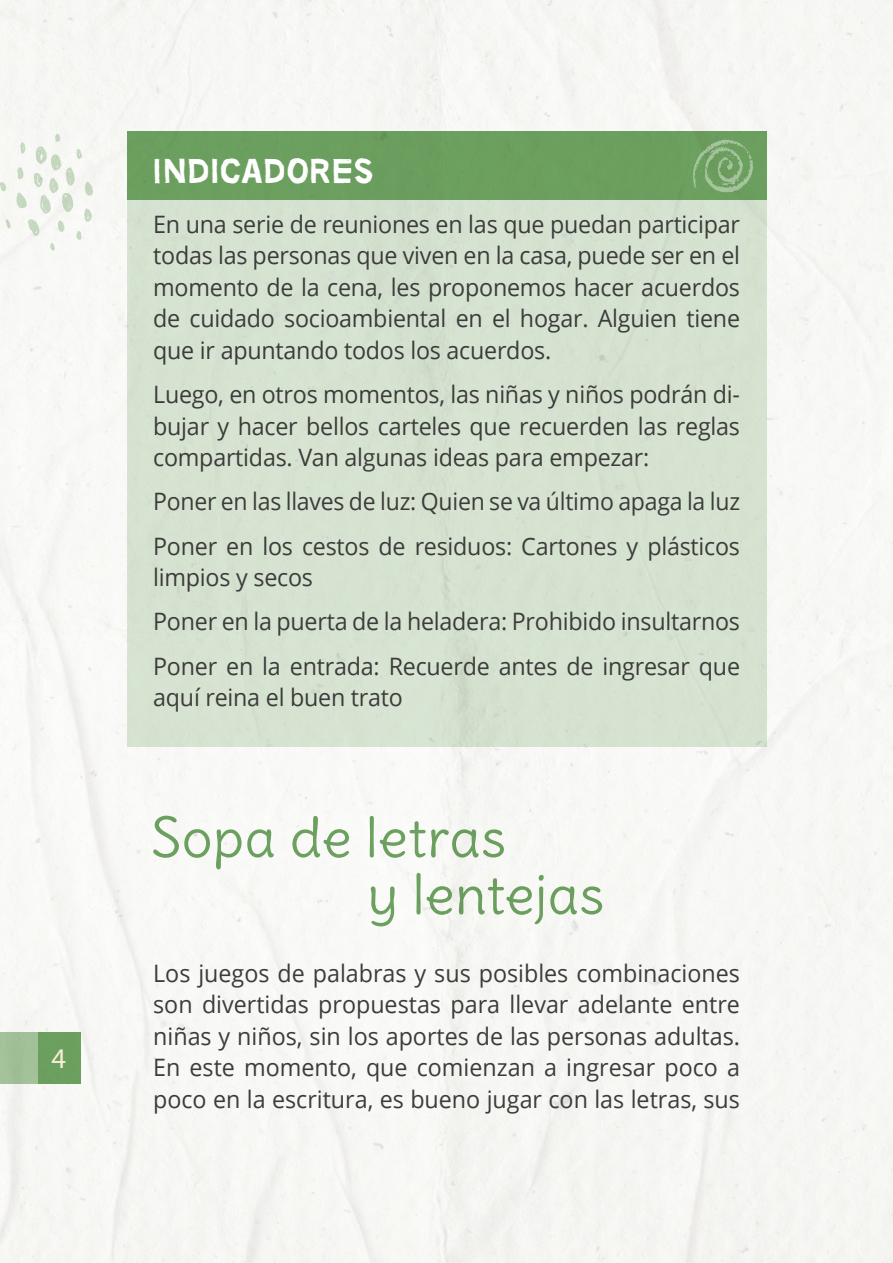
<style>
.page{position:relative;width:893px;height:1263px;background:#f7f7f5}
.page>*{position:absolute;margin:0;border:0;box-sizing:border-box;transform-origin:0 0}
.t1{font:54px/57px "Delius";letter-spacing:.01em;color:#6fa463}
.t2{font:34.5px "No more lies";letter-spacing:.05em;color:#fff}
.t3{font:28.5px "Myriad Pro";color:#f6edd4}
.t4{font:24px/31.5px "Open Sans";letter-spacing:-.01em;color:#3c3c3b;text-align:justify}
.t5{font:24px/44.2px "Open Sans";letter-spacing:-.01em;color:#3c3c3b;scale:.96 1}
</style>
<div class="page">
<div style="left:38px;top:1032px;width:42px;height:52px;background:#6fa463"></div>
<div style="left:0;top:1032px;width:38px;height:52px;background:#a2c099"></div>
<div style="left:127px;top:132px;width:640px;height:68px;background:#6fa463"></div>
<div style="left:127px;top:200px;width:640px;height:546px;background:#d5e3d1"></div>
<svg style="left:693px;top:139px;width:60px;height:53px"></svg>
<svg style="left:0;top:134px;width:93px;height:117px"></svg>
<p class="t3" style="left:52px;top:1041px;width:16px">4</p>
<h2 class="t2" style="left:153px;top:151px;width:221px">INDICADORES</h2>
<p class="t4" style="left:153px;top:208px;width:588px">En una serie de reuniones en las que puedan participar todas las personas que viven en la casa, puede ser en el momento de la cena, les proponemos hacer acuerdos de cuidado socioambiental en el hogar. Alguien tiene que ir apuntando todos los acuerdos.</p>
<p class="t4" style="left:153px;top:378px;width:588px">Luego, en otros momentos, las niñas y niños podrán di&shy;bujar y hacer bellos carteles que recuerden las reglas compartidas. Van algunas ideas para empezar:</p>
<p class="t5" style="left:153px;top:479px;width:613px">Poner en las llaves de luz: Quien se va último apaga la luz<br>Poner en los cestos de residuos: Cartones y plásticos</p>
<p class="t4" style="left:153px;top:555px;width:588px;line-height:44.2px;text-align:left">limpios y secos<br>Poner en la puerta de la heladera: Prohibido insultarnos<br>Poner en la entrada: Recuerde antes de ingresar que</p>
<p class="t4" style="left:153px;top:681px;width:251px">aquí reina el buen trato</p>
<h1 class="t1" style="left:367px;top:809px;width:238px;text-indent:-216px">Sopa de letras<br>y lentejas</h1>
<p class="t4" style="left:153px;top:956px;width:588px">Los juegos de palabras y sus posibles combinaciones son divertidas propuestas para llevar adelante entre niñas y niños, sin los aportes de las personas adultas.<br>En este momento, que comienzan a ingresar poco a poco en la escritura, es bueno jugar con las letras, sus</p>
</div>
